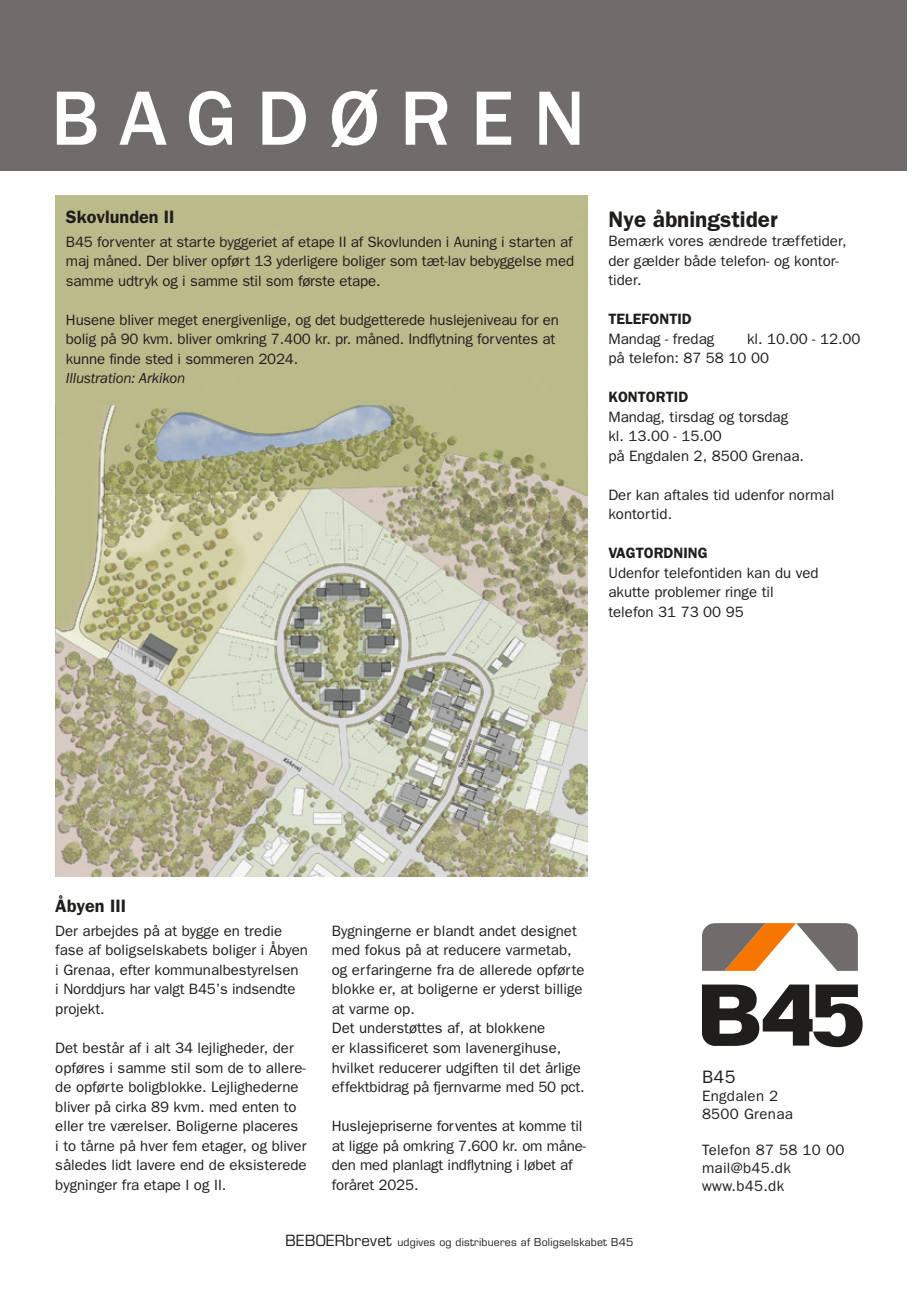
<style>
.page{position:relative;width:919px;height:1289px;background:#fff}
.page>*{position:absolute;margin:0;border:0;box-sizing:border-box;transform-origin:0 0}
.t1{font:500 79.5px "Franklin Gothic";letter-spacing:.25em;color:#fff}
.t2{font:600 22.5px "Franklin Gothic";color:#201e1c}
.t3{font:600 18px "Franklin Gothic";color:#201e1c}
.t4{font:18px "Franklin Gothic";color:#201e1c}
.t5{font:15px/19.5px "Franklin Gothic";color:#201e1c}
.t6{font:15px/18px "Franklin Gothic";letter-spacing:.02em;color:#201e1c}
.t7{font:600 15px "Franklin Gothic";color:#201e1c}
.t8{font:italic 15px "Franklin Gothic";letter-spacing:-.01em;color:#201e1c}
.t9{font:10.5px "Eurostile";letter-spacing:.02em;color:#201e1c}
.s1{font-size:15px}
</style>
<div class="page">
<img style="left:55px;top:196px;width:532px;height:680px">
<div style="left:0;top:0;width:906px;height:170px;background:#6f6c6b"></div>
<svg style="left:702px;top:923px;width:155px;height:47px"></svg>
<svg style="left:702px;top:984px;width:160px;height:63px"></svg>
<h1 class="t1" style="left:51px;top:74px;width:535px">BAGDØREN</h1>
<p class="t3" style="left:66px;top:206px;width:110px">Skovlunden II</p>
<p class="t5" style="left:66px;top:231px;width:509px;text-align:justify">B45 forventer at starte byggeriet af etape II af Skovlunden i Auning i starten af maj måned. Der bliver opført 13 yderligere boliger som tæt-lav bebyggelse med samme udtryk og i samme stil som første etape.</p>
<p class="t5" style="left:66px;top:309px;width:494px">Husene bliver meget energivenlige, og det budgetterede huslejeniveau for en bolig på 90 kvm. bliver omkring 7.400 kr. pr. måned. Indflytning forventes at kunne finde sted i sommeren 2024.</p>
<p class="t8" style="left:66px;top:370px;width:121px">Illustration: Arkikon</p>
<h2 class="t2" style="left:608px;top:206px;width:171px">Nye åbningstider</h2>
<p class="t5" style="left:608px;top:231px;width:240px">Bemærk vores ændrede træffetider, der gælder både telefon- og kontor&shy;tider.</p>
<p class="t7" style="left:608px;top:310px;width:85px">TELEFONTID</p>
<p class="t5" style="left:608px;top:328px;width:107px">Mandag - fredag</p>
<p class="t5" style="left:608px;top:328px;width:253px;text-indent:139px">kl. 10.00 - 12.00 på telefon: 87 58 10 00</p>
<p class="t7" style="left:608px;top:388px;width:81px">KONTORTID</p>
<p class="t5" style="left:608px;top:406px;width:197px">Mandag, tirsdag og torsdag kl. 13.00 - 15.00<br>på Engdalen 2, 8500 Grenaa.</p>
<p class="t5" style="left:608px;top:484px;width:227px">Der kan aftales tid udenfor normal kontortid.</p>
<p class="t7" style="left:608px;top:544px;width:65px">Vagtordnin</p>
<p class="t7" style="left:697px;top:544px;width:11px">g</p>
<p class="t5" style="left:608px;top:562px;width:212px">Udenfor telefontiden kan du ved akutte problemer ringe til telefon 31 73 00 95</p>
<p class="t3" style="left:55px;top:895px;width:72px">Åbyen III</p>
<p class="t5" style="left:55px;top:920px;width:254px">Der arbejdes på at bygge en tredie fase af boligselskabets boliger i Åbyen i Grenaa, efter kommunalbestyrelsen<br>i Norddjurs har valgt B45’s indsendte projekt.</p>
<p class="t5" style="left:55px;top:1037px;width:253px">Det består af i alt 34 lejligheder, der opføres i samme stil som de to allere&shy;de opførte boligblokke. Lejlighederne bliver på cirka 89 kvm. med enten to eller tre værelser. Boligerne placeres<br>i to tårne på hver fem etager, og bliver således lidt lavere end de eksisterede bygninger fra etape I og II.</p>
<p class="t5" style="left:332px;top:920px;width:254px">Bygningerne er blandt andet designet med fokus på at reducere varmetab, og erfaringerne fra de allerede opførte blokke er, at boligerne er yderst billige at varme op.<br>Det understøttes af, at blokkene<br>er klassificeret som lavenergihuse, hvilket reducerer udgiften til det årlige effektbidrag på fjernvarme med 50 pct.</p>
<p class="t5" style="left:332px;top:1115px;width:256px">Huslejepriserne forventes at komme til at ligge på omkring 7.600 kr. om måne&shy;den med planlagt indflytning i løbet af foråret 2025.</p>
<p class="t4" style="left:702px;top:1066px;width:35px">B45</p>
<p class="t6" style="left:702px;top:1086px;width:92px">Engdalen 2<br>8500 Grenaa</p>
<p class="t6" style="left:702px;top:1140px;width:144px">Telefon 87 58 10 00 mail@b45.dk www.b45.dk</p>
<p class="t9" style="left:285px;top:1235px;width:349px"><span class="s1">BEBOERbrevet</span> udgives og distribueres af Boligselskabet B45</p>
</div>
